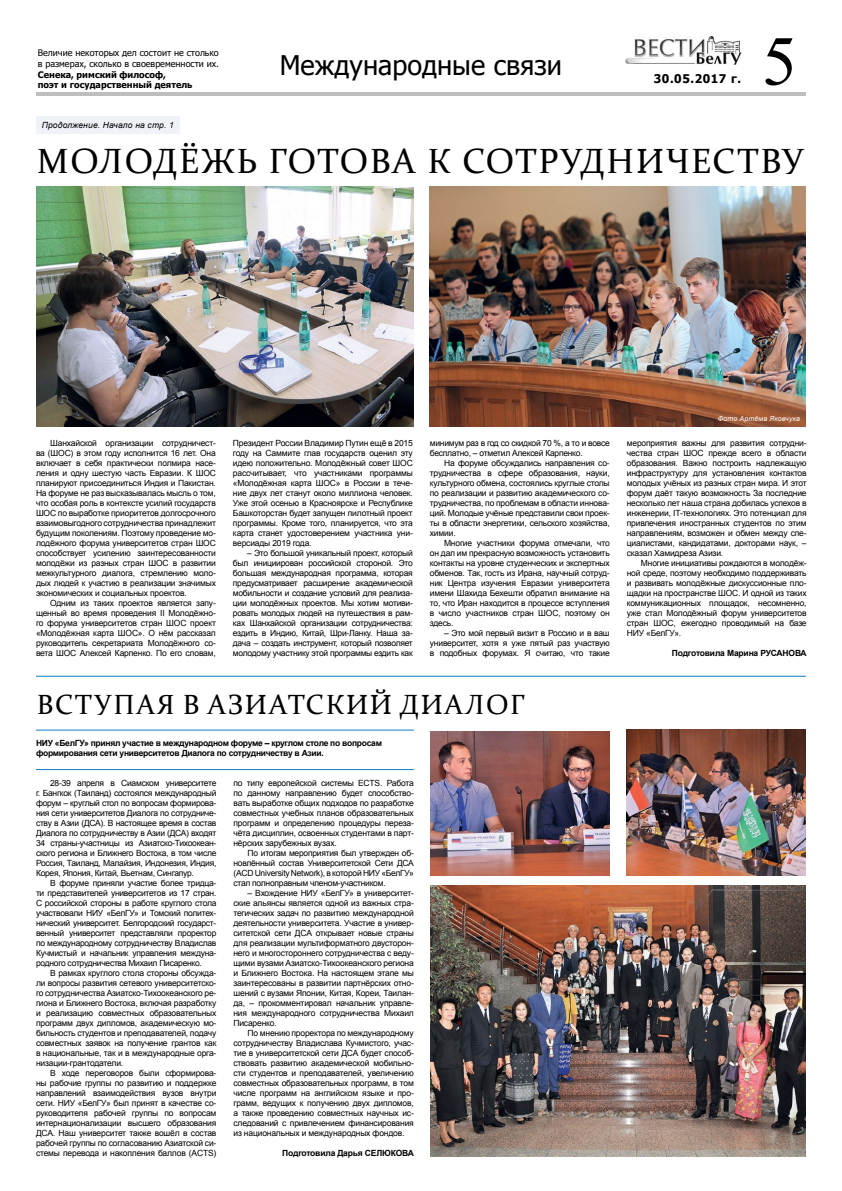
<style>
.page{position:relative;width:842px;height:1191px;background:#fff}
.page>*{position:absolute;margin:0;border:0;box-sizing:border-box;transform-origin:0 0}
.t1{font:70px "Times New Roman";color:#000}
.t2{font:35px "Constantia";letter-spacing:.05em;color:#000}
.t3{font:27.8px "Constantia";letter-spacing:.06em;color:#000}
.t4{font:27px "Tahoma";color:#000}
.t5{font:700 12px "Tahoma";letter-spacing:.05em;color:#000}
.t6{font:9px/10.8px "Tahoma";color:#000}
.t7{font:700 9px/10.8px "Tahoma";color:#000}
.t8{font:8.5px/10px "Arial";letter-spacing:-.02em;color:#000;text-align:justify}
.t9{font:700 8.5px/10.2px "Arial";letter-spacing:-.03em;color:#000}
.t10{font:italic 8.5px "Arial";letter-spacing:.02em;color:#000}
.t11{font:italic 7px "Arial";letter-spacing:.02em;color:#fff}
</style>
<div class="page">
<img style="left:626px;top:36px;width:115px;height:29px">
<hr style="left:36px;top:93px;width:770px;height:3px;background:#bcbec0">
<hr style="left:36px;top:730px;width:378px;height:1px;background:#0f7dc2">
<hr style="left:36px;top:769px;width:378px;height:1px;background:#0f7dc2">
<img style="left:431px;top:885px;width:375px;height:271px">
<img style="left:36px;top:186px;width:378px;height:240px">
<img style="left:429px;top:186px;width:377px;height:240px">
<img style="left:431px;top:731px;width:178px;height:144px">
<img style="left:626px;top:730px;width:180px;height:145px">
<hr style="left:36px;top:675px;width:770px;height:1px;background:#0f7dc2">
<div style="left:36px;top:116px;width:144px;height:18px;background:#f0f2fa"></div>
<p class="t6" style="left:38px;top:47px;width:183px">Величие некоторых дел состоит не столько в размерах, сколько в своевременности их.</p>
<p class="t7" style="left:38px;top:68px;width:156px">Сенека, римский философ,<br>поэт и государственный деятель</p>
<p class="t10" style="left:42px;top:119px;width:134px">Продолжение. Начало на стр. 1</p>
<h3 class="t4" style="left:280px;top:47px;width:284px">Международные связи</h3>
<h3 class="t5" style="left:654px;top:71px;width:89px">30.05.2017 г.</h3>
<h1 class="t1" style="left:762px;top:14px;width:36px">5</h1>
<h2 class="t2" style="left:37px;top:137px;width:768px">МОЛОДЁЖЬ ГОТОВА К СОТРУДНИЧЕСТВУ</h2>
<p class="t8" style="left:36px;top:438px;width:181px;text-indent:14px">Шанхайской организации сотрудничест&shy;ва (ШОС) в этом году исполнится 16 лет. Она включает в себя практически полмира насе&shy;ления и одну шестую часть Евразии. К ШОС планируют присоединиться Индия и Пакистан.<br>На форуме не раз высказывалась мысль о том, что особая роль в контексте усилий государств ШОС по выработке приоритетов долгосрочного взаимовыгодного сотрудничества принадлежит будущим поколениям. Поэтому проведение мо&shy;лодёжного форума университетов стран ШОС способствует усилению заинтересованности молодёжи из разных стран ШОС в развитии межкультурного диалога, стремлению моло&shy;дых людей к участию в реализации значимых экономических и социальных проектов.</p>
<p class="t8" style="left:36px;top:598px;width:181px;text-indent:14px">Одним из таких проектов является запу&shy;щенный во время проведения II Молодёжно&shy;го форума университетов стран ШОС проект «Молодёжная карта ШОС». О нём рассказал руководитель секретариата Молодёжного со&shy;вета ШОС Алексей Карпенко. По его словам,</p>
<p class="t8" style="left:233px;top:438px;width:181px">Президент России Владимир Путин ещё в 2015 году на Саммите глав государств оценил эту идею положительно. Молодёжный совет ШОС рассчитывает, что участниками программы «Молодёжная карта ШОС» в России в тече&shy;ние двух лет станут около миллиона человек.<br>Уже этой осенью в Красноярске и Республике Башкоторстан будет запущен пилотный проект программы. Кроме того, планируется, что эта карта станет удостоверением участника уни&shy;версиады 2019 года.</p>
<p class="t8" style="left:233px;top:548px;width:181px;text-indent:14px">– Это большой уникальный проект, который был инициирован российской стороной. Это большая международная программа, которая предусматривает расширение академической мобильности и создание условий для реализа&shy;ции молодёжных проектов. Мы хотим мотиви&shy;ровать молодых людей на путешествия в рам&shy;ках Шанхайской организации сотрудничества: ездить в Индию, Китай, Шри-Ланку. Наша за&shy;дача – создать инструмент, который позволяет молодому участнику этой программы ездить как</p>
<p class="t8" style="left:430px;top:438px;width:181px">минимум раз в год со скидкой 70 %, а то и вовсе бесплатно, – отметил Алексей Карпенко.</p>
<p class="t8" style="left:430px;top:458px;width:181px;text-indent:14px">На форуме обсуждались направления со&shy;трудничества в сфере образования, науки, культурного обмена, состоялись круглые столы по реализации и развитию академического со&shy;трудничества, по проблемам в области иннова&shy;ций. Молодые учёные представили свои проек&shy;ты в области энергетики, сельского хозяйства, химии.</p>
<p class="t8" style="left:430px;top:538px;width:181px;text-indent:14px">Многие участники форума отмечали, что он дал им прекрасную возможность установить контакты на уровне студенческих и экспертных обменов. Так, гость из Ирана, научный сотруд&shy;ник Центра изучения Евразии университета имени Шахида Бехешти обратил внимание на то, что Иран находится в процессе вступления в число участников стран ШОС, поэтому он здесь.</p>
<p class="t8" style="left:430px;top:628px;width:181px;text-indent:14px">– Это мой первый визит в Россию и в ваш университет, хотя я уже пятый раз участвую в подобных форумах. Я считаю, что такие</p>
<h3 class="t3" style="left:37px;top:686px;width:490px">ВСТУПАЯ В АЗИАТСКИЙ ДИАЛОГ</h3>
<p class="t9" style="left:36px;top:738px;width:347px">НИУ «БелГУ» принял участие в международном форуме – круглом столе по вопросам формирования сети университетов Диалога по сотрудничеству в Азии.</p>
<p class="t8" style="left:36px;top:778px;width:182px;text-indent:14px">28-39 апреля в Сиамском университете г. Бангкок (Таиланд) состоялся международный форум – круглый стол по вопросам формирова&shy;ния сети университетов Диалога по сотрудниче&shy;ству в Азии (ДСА). В настоящее время в состав Диалога по сотрудничеству в Азии (ДСА) входят 34 страны-участницы из Азиатско-Тихоокеан&shy;ского региона и Ближнего Востока, в том числе Россия, Таиланд, Малайзия, Индонезия, Индия, Корея, Япония, Китай, Вьетнам, Сингапур.</p>
<p class="t8" style="left:36px;top:878px;width:182px;text-indent:14px">В форуме приняли участие более тридца&shy;ти представителей университетов из 17 стран.<br>С российской стороны в работе круглого стола участвовали НИУ «БелГУ» и Томский политех&shy;нический университет. Белгородский государст&shy;венный университет представляли проректор по международному сотрудничеству Владислав Кучмистый и начальник управления междуна&shy;родного сотрудничества Михаил Писаренко.</p>
<p class="t8" style="left:36px;top:968px;width:182px;text-indent:14px">В рамках круглого стола стороны обсужда&shy;ли вопросы развития сетевого университетско&shy;го сотрудничества Азиатско-Тихоокеанского ре&shy;гиона и Ближнего Востока, включая разработку и реализацию совместных образовательных программ двух дипломов, академическую мо&shy;бильность студентов и преподавателей, подачу совместных заявок на получение грантов как в национальные, так и в международные орга&shy;низации-грантодатели.</p>
<p class="t8" style="left:36px;top:1068px;width:182px;text-indent:14px">В ходе переговоров были сформирова&shy;ны рабочие группы по развитию и поддержке направлений взаимодействия вузов внутри сети. НИУ «БелГУ» был принят в качестве со&shy;руководителя рабочей группы по вопросам интернационализации высшего образования ДСА. Наш университет также вошёл в состав рабочей группы по согласованию Азиатской си&shy;стемы перевода и накопления баллов (ACTS)</p>
<p class="t8" style="left:233px;top:778px;width:182px">по типу европейской системы ECTS. Работа по данному направлению будет способство&shy;вать выработке общих подходов по разработке совместных учебных планов образовательных программ и определению процедуры переза&shy;чёта дисциплин, освоенных студентами в парт&shy;нёрских зарубежных вузах.</p>
<p class="t8" style="left:233px;top:848px;width:182px;text-indent:14px">По итогам мероприятия был утвержден об&shy;новлённый состав Университетской Сети ДСА (ACD University Network), в которой НИУ «БелГУ» стал полноправным членом-участником.</p>
<p class="t8" style="left:233px;top:888px;width:182px;text-indent:14px">– Вхождение НИУ «БелГУ» в университет&shy;ские альянсы является одной из важных стра&shy;тегических задач по развитию международной деятельности университета. Участие в универ&shy;ситетской сети ДСА открывает новые страны для реализации мультиформатного двусторон&shy;него и многостороннего сотрудничества с веду&shy;щими вузами Азиатско-Тихоокеанского региона и Ближнего Востока. На настоящем этапе мы заинтересованы в развитии партнёрских отно&shy;шений с вузами Японии, Китая, Кореи, Таилан&shy;да, – прокомментировал начальник управле&shy;ния международного сотрудничества Михаил Писаренко.</p>
<p class="t8" style="left:233px;top:1028px;width:182px;text-indent:14px">По мнению проректора по международному сотрудничеству Владислава Кучмистого, учас&shy;тие в университетской сети ДСА будет способ&shy;ствовать развитию академической мобильно&shy;сти студентов и преподавателей, увеличению совместных образовательных программ, в том числе программ на английском языке и про&shy;грамм, ведущих к получению двух дипломов, а также проведению совместных научных ис&shy;следований с привлечением финансирования из национальных и международных фондов.</p>
<p class="t9" style="left:282px;top:1148px;width:133px">Подготовила Дарья СЕЛЮКОВА</p>
<p class="t11" style="left:718px;top:414px;width:84px">Фото Артёма Яковчука</p>
<p class="t8" style="left:627px;top:438px;width:181px">мероприятия важны для развития сотрудни&shy;чества стран ШОС прежде всего в области образования. Важно построить надлежащую инфраструктуру для установления контактов молодых учёных из разных стран мира. И этот форум даёт такую возможность За последние несколько лет наша страна добилась успехов в инженерии, IT-технологиях. Это потенциал для привлечения иностранных студентов по этим направлениям, возможен и обмен между спе&shy;циалистами, кандидатами, докторами наук, – сказал Хамидреза Азизи.</p>
<p class="t8" style="left:627px;top:558px;width:181px;text-indent:14px">Многие инициативы рождаются в молодёж&shy;ной среде, поэтому необходимо поддерживать и развивать молодёжные дискуссионные пло&shy;щадки на пространстве ШОС. И одной из таких коммуникационных площадок, несомненно, уже стал Молодёжный форум университетов стран ШОС, ежегодно проводимый на базе НИУ «БелГУ».</p>
<p class="t9" style="left:672px;top:648px;width:136px">Подготовила Марина РУСАНОВА</p>
</div>
